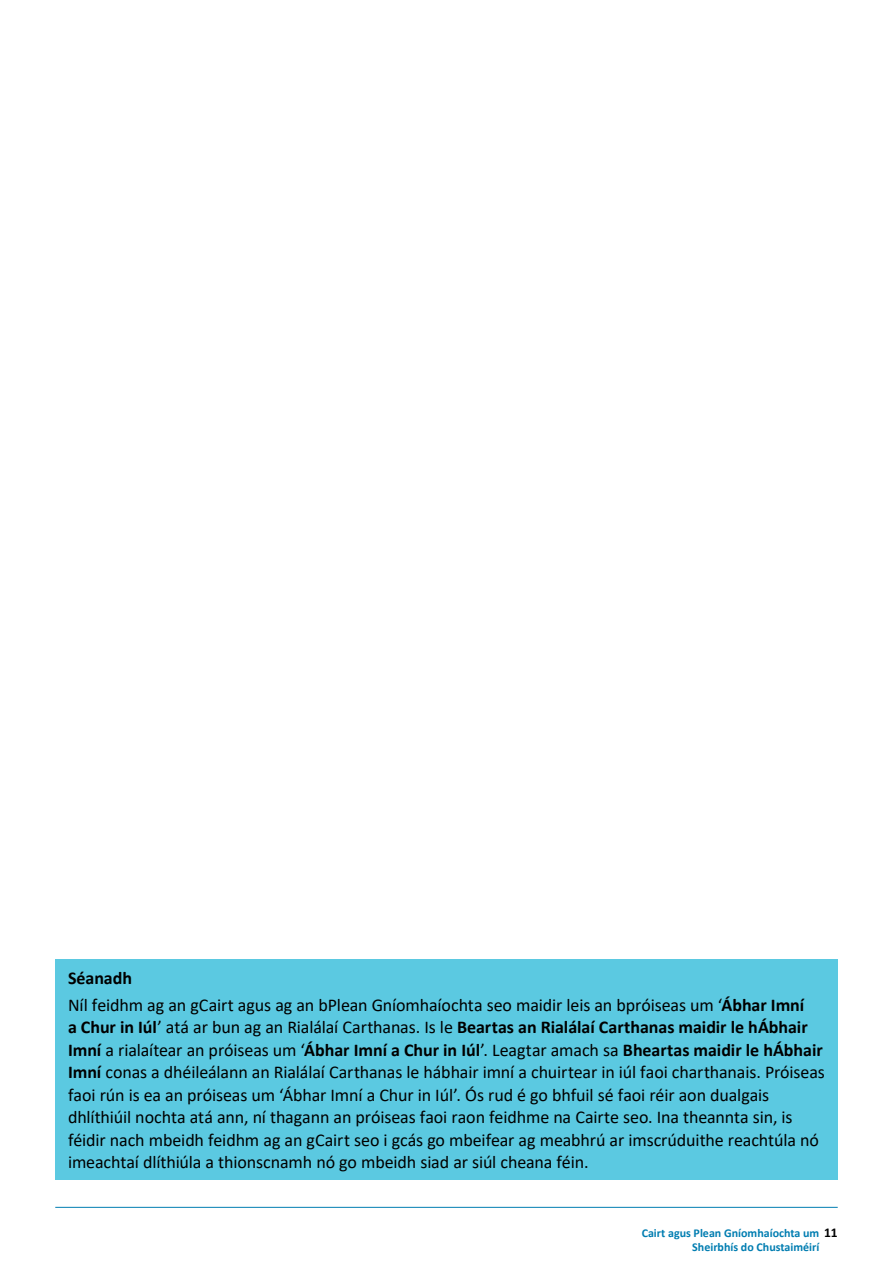
<style>
.page{position:relative;width:893px;height:1263px;background:#fff}
.page>*{position:absolute;margin:0;border:0;box-sizing:border-box;transform-origin:0 0}
.Body_text_after_Main{font:18px/22.5px "Calibri";letter-spacing:-.01em;color:#000}
.Bold_black{font:700 18px "Calibri";letter-spacing:-.005em;color:#000}
.t1{font:700 12px/14.4px "Calibri";color:#007db1}
.s1{font-weight:700}
.s2{font-size:13.5px;color:#000}
</style>
<div class="page">
<hr style="left:55px;top:1207px;width:783px;height:1px;background:#007db1">
<div style="left:55px;top:959px;width:783px;height:220px;background:#5bc9e1"></div>
<p class="Bold_black" style="left:68px;top:965px;width:66px">Séanadh</p>
<p class="Body_text_after_Main" style="left:68px;top:993px;width:758px">Níl feidhm ag an gCairt agus ag an bPlean Gníomhaíochta seo maidir leis an bpróiseas um ‘<span class="s1">Ábhar Imní<br>a Chur in Iúl</span>’ atá ar bun ag an Rialálaí Carthanas. Is le <span class="s1">Beartas an Rialálaí Carthanas maidir le hÁbhair Imní</span> a rialaítear an próiseas um ‘<span class="s1">Ábhar Imní a Chur in Iúl</span>’. Leagtar amach sa <span class="s1">Bheartas maidir le hÁbhair Imní</span> conas a dhéileálann an Rialálaí Carthanas le hábhair imní a chuirtear in iúl faoi charthanais. Próiseas faoi rún is ea an próiseas um ‘Ábhar Imní a Chur in Iúl’. Ós rud é go bhfuil sé faoi réir aon dualgais dhlíthiúil nochta atá ann, ní thagann an próiseas faoi raon feidhme na Cairte seo. Ina theannta sin, is féidir nach mbeidh feidhm ag an gCairt seo i gcás go mbeifear ag meabhrú ar imscrúduithe reachtúla nó imeachtaí dlíthiúla a thionscnamh nó go mbeidh siad ar siúl cheana féin.</p>
<p class="t1" style="left:692px;top:1225px;width:147px;text-indent:-51px">Cairt agus Plean Gníomhaíochta um <span class="s2">11<br></span>Sheirbhís do Chustaiméirí</p>
</div>
